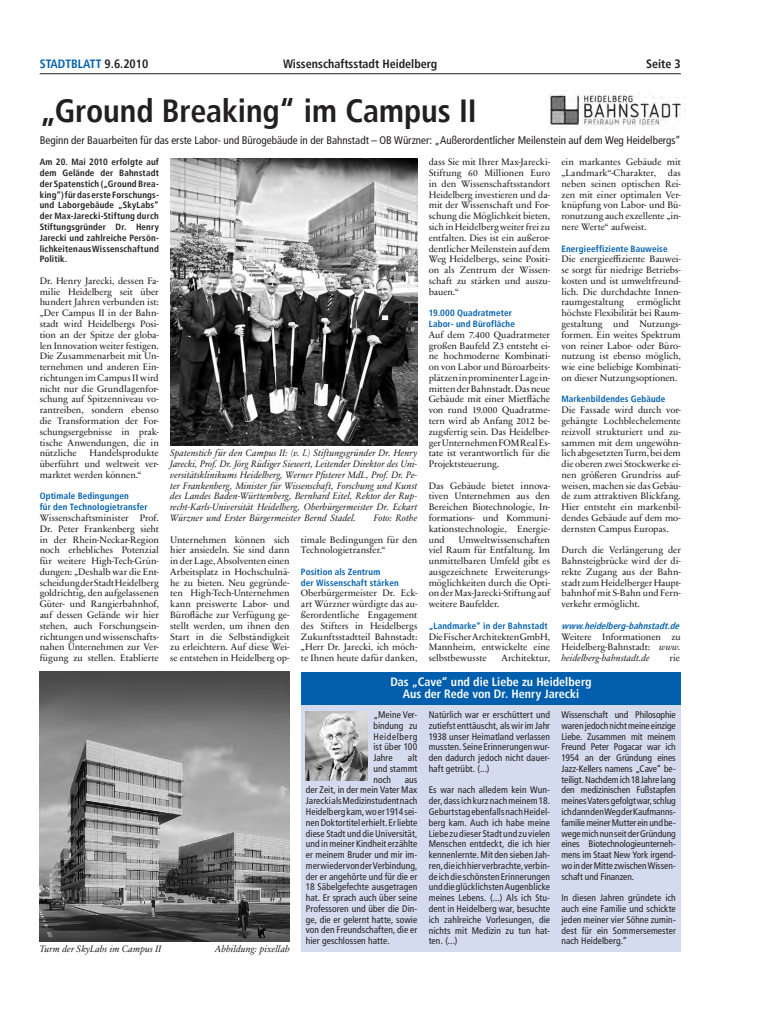
<style>
.page{position:relative;width:766px;height:1021px;background:#fff}
.page>*{position:absolute;margin:0;border:0;box-sizing:border-box;transform-origin:0 0}
.t1{font:700 condensed 32px "Frutiger";letter-spacing:-.005em;color:#231f20}
.t2{font:700 condensed 12px/12.8px "Frutiger";color:#fff;text-align:center}
.t3{font:700 condensed 12px "Frutiger";color:#231f20}
.t4{font:700 condensed 12px "Frutiger";color:#0160ae}
.t5{font:condensed 11px "Frutiger LT";color:#231f20}
.t6{font:condensed 9.6px/10.8px "Frutiger LT";letter-spacing:.005em;color:#231f20;text-align:justify}
.t7{font:9.5px/10.8px "Sabon Next LT";letter-spacing:-.005em;color:#231f20;text-align:justify}
.t8{font:condensed 9.5px/10.8px "Frutiger LT";letter-spacing:.005em;color:#231f20;text-align:justify}
.t9{font:italic 9.5px/10.8px "Sabon Next LT";color:#231f20;text-align:justify}
.t10{font:700 condensed 9px/10.8px "Frutiger";letter-spacing:.015em;color:#231f20;text-align:justify}
.t11{font:700 condensed 9px/10.8px "Frutiger";letter-spacing:.015em;color:#0160ae}
.t12{font:italic 700 condensed 9px "Frutiger";color:#0160ae}
.s1{color:#231f20}
.s2{font-style:italic}
</style>
<div class="page">
<hr style="left:40px;top:73px;width:640px;height:1px;background:#231f20">
<div style="left:301px;top:704px;width:379px;height:248px;background:#d4dbee"></div>
<div style="left:301px;top:672px;width:379px;height:32px;background:#015fad"></div>
<img style="left:170px;top:158px;width:247px;height:287px">
<img style="left:40px;top:672px;width:250px;height:269px">
<img style="left:306px;top:711px;width:61px;height:69px">
<img style="left:548px;top:94px;width:137px;height:34px">
<p class="t4" style="left:40px;top:57px;width:110px">STADTBLATT <span class="s1">9.6.2010</span></p>
<p class="t3" style="left:283px;top:57px;width:156px">Wissenschaftsstadt Heidelberg</p>
<p class="t3" style="left:646px;top:57px;width:36px">Seite 3</p>
<h1 class="t1" style="left:40px;top:92px;width:438px">„Ground Breaking“ im Campus II</h1>
<p class="t5" style="left:40px;top:133px;width:642px">Beginn der Bauarbeiten für das erste Labor- und Bürogebäude in der Bahnstadt – OB Würzner: „Außerordentlicher Meilenstein auf dem Weg Heidelbergs“</p>
<p class="t10" style="left:40px;top:157px;width:121px">Am 20. Mai 2010 erfolgte auf dem Gelände der Bahnstadt der Spatenstich („Ground Brea&shy;king“) für das erste Forschungs&shy;und Laborgebäude „SkyLabs“ der Max-Jarecki-Stiftung durch Stiftungsgründer Dr. Henry Jarecki und zahlreiche Persön&shy;lichkeiten aus Wissenschaft und Politik.</p>
<p class="t7" style="left:40px;top:275px;width:121px">Dr. Henry Jarecki, dessen Fa&shy;milie Heidelberg seit über hundert Jahren verbunden ist: „Der Campus II in der Bahn&shy;stadt wird Heidelbergs Posi&shy;tion an der Spitze der globa&shy;len Innovation weiter festigen.<br>Die Zusammenarbeit mit Un&shy;ternehmen und anderen Ein&shy;richtungen im Campus II wird nicht nur die Grundlagenfor&shy;schung auf Spitzenniveau vo&shy;rantreiben, sondern ebenso die Transformation der For&shy;schungsergebnisse in prak&shy;tische Anwendungen, die in nützliche</p>
<p class="t7" style="left:561px;top:157px;width:121px">ein markantes Gebäude mit „Landmark“-Charakter, das neben seinen optischen Rei&shy;zen mit einer optimalen Ver&shy;knüpfung von Labor- und Bü&shy;ronutzung auch exzellente „in&shy;nere Werte“ aufweist.</p>
<p class="t11" style="left:561px;top:243px;width:107px">Energieeffiziente Bauweise</p>
<p class="t7" style="left:561px;top:254px;width:121px">Die energieeffiziente Bauwei&shy;se sorgt für niedrige Betriebs&shy;kosten und ist umweltfreund&shy;lich. Die durchdachte Innen&shy;raumgestaltung</p>
<p class="t7" style="left:428px;top:157px;width:123px">dass Sie mit Ihrer Max-Jarecki-Stiftung 60 Millionen Euro in den Wissenschaftsstandort Heidelberg investieren und da&shy;mit der Wissenschaft und For&shy;schung die Möglichkeit bieten, sich in Heidelberg weiter frei zu entfalten. Dies ist ein außeror&shy;dentlicher Meilenstein auf dem Weg Heidelbergs, seine Positi&shy;on als Zentrum der Wissen&shy;schaft zu stärken und auszu&shy;bauen.“</p>
<p class="t11" style="left:428px;top:308px;width:88px">19.000 Quadratmeter<br>Labor- und Bürofläche</p>
<p class="t7" style="left:428px;top:329px;width:123px">Auf dem 7.400 Quadratmeter großen Baufeld Z3 entsteht ei&shy;ne hochmoderne Kombinati&shy;on von Labor und Büroarbeits&shy;plätzen in prominenter Lage in&shy;mitten der Bahnstadt. Das neue Gebäude mit einer Mietfläche von rund 19.000 Quadratme&shy;tern wird ab Anfang 2012 be&shy;zugsfertig sein. Das Heidelber&shy;ger Unternehmen FOM Real Es&shy;tate ist verantwortlich für die Projektsteuerung.</p>
<p class="t7" style="left:428px;top:480px;width:123px">Das Gebäude bietet innova&shy;tiven Unternehmen aus den Bereichen Biotechnologie, In&shy;formations- und Kommuni&shy;kationstechnologie, Energie&shy;und</p>
<p class="t7" style="left:561px;top:297px;width:121px;text-indent:76px">ermöglicht höchste Flexibilität bei Raum&shy;gestaltung und Nutzungs&shy;formen. Ein weites Spektrum von reiner Labor- oder Büro&shy;nutzung ist ebenso möglich, wie eine beliebige Kombinati&shy;on dieser Nutzungsoptionen.</p>
<p class="t11" style="left:561px;top:394px;width:105px">Markenbildendes Gebäude</p>
<p class="t7" style="left:561px;top:405px;width:121px">Die Fassade wird durch vor&shy;gehängte Lochblechelemente reizvoll strukturiert und zu&shy;sammen mit dem ungewöhn&shy;lich abgesetzten Turm, bei dem die oberen zwei Stockwerke ei&shy;nen größeren Grundriss auf&shy;weisen, machen sie das Gebäu&shy;de zum attraktiven Blickfang.<br>Hier entsteht ein markenbil&shy;dendes Gebäude auf dem mo&shy;dernsten Campus Europas.</p>
<p class="t7" style="left:561px;top:545px;width:121px">Durch die Verlängerung der Bahnsteigbrücke wird der di&shy;rekte Zugang aus der Bahn&shy;stadt zum Heidelberger Haupt&shy;bahnhof mit S-Bahn und Fern&shy;verkehr ermöglicht.</p>
<p class="t12" style="left:561px;top:620px;width:122px">www.heidelberg-bahnstadt.de</p>
<p class="t7" style="left:561px;top:631px;width:121px">Weitere Informationen zu Heidelberg-Bahnstadt: <span class="s2">www. heidelberg-bahnstadt.de</span></p>
<p class="t9" style="left:170px;top:448px;width:249px">Spatenstich für den Campus II: (v. l.) Stiftungsgründer Dr. Henry Jarecki, Prof. Dr. Jörg Rüdiger Siewert, Leitender Direktor des Uni&shy;versitätsklinikums Heidelberg, Werner Pfisterer MdL, Prof. Dr. Pe&shy;ter Frankenberg, Minister für Wissenschaft, Forschung und Kunst des Landes Baden-Württemberg, Bernhard Eitel, Rektor der Rup&shy;recht-Karls-Universität Heidelberg, Oberbürgermeister Dr. Eckart Würzner und Erster Bürgermeister Bernd Stadel.</p>
<p class="t7" style="left:40px;top:448px;width:121px;text-indent:50px">Handelsprodukte überführt und weltweit ver&shy;marktet werden können.“</p>
<p class="t11" style="left:40px;top:491px;width:109px">Optimale Bedingungen<br>für den Technologietransfer</p>
<p class="t7" style="left:40px;top:512px;width:121px">Wissenschaftsminister Prof.<br>Dr. Peter Frankenberg sieht in der Rhein-Neckar-Region noch erhebliches Potenzial für weitere High-Tech-Grün&shy;dungen: „Deshalb war die Ent&shy;scheidung der Stadt Heidelberg goldrichtig, den aufgelassenen Güter- und Rangierbahnhof, auf dessen Gelände wir hier stehen, auch Forschungsein&shy;richtungen und wissenschafts&shy;nahen Unternehmen zur Ver&shy;fügung zu stellen. Etablierte</p>
<p class="t9" style="left:374px;top:512px;width:45px">Foto: Rothe</p>
<p class="t7" style="left:428px;top:534px;width:123px;text-indent:30px">Umweltwissenschaften viel Raum für Entfaltung. Im unmittelbaren Umfeld gibt es ausgezeichnete Erweiterungs&shy;möglichkeiten durch die Opti&shy;on der Max-Jarecki-Stiftung auf weitere Baufelder.</p>
<p class="t11" style="left:428px;top:620px;width:120px">„Landmarke“ in der Bahnstadt</p>
<p class="t7" style="left:428px;top:631px;width:123px">Die Fischer Architekten GmbH, Mannheim, entwickelte eine selbstbewusste</p>
<p class="t7" style="left:170px;top:534px;width:121px">Unternehmen können sich hier ansiedeln. Sie sind dann in der Lage, Absolventen einen Arbeitsplatz in Hochschulnä&shy;he zu bieten. Neu gegründe&shy;ten High-Tech-Unternehmen kann preiswerte Labor- und Bürofläche zur Verfügung ge&shy;stellt werden, um ihnen den Start in die Selbständigkeit zu erleichtern. Auf diese Wei&shy;se entstehen in Heidelberg op-</p>
<p class="t7" style="left:301px;top:534px;width:118px">timale Bedingungen für den<br>Technologietransfer.“</p>
<p class="t11" style="left:301px;top:566px;width:99px">Position als Zentrum<br>der Wissenschaft stärken</p>
<p class="t7" style="left:301px;top:588px;width:118px">Oberbürgermeister Dr. Eck&shy;art Würzner würdigte das au&shy;ßerordentliche Engagement des Stifters in Heidelbergs Zukunftsstadtteil Bahnstadt: „Herr Dr. Jarecki, ich möch&shy;te Ihnen heute dafür danken,</p>
<p class="t7" style="left:501px;top:652px;width:50px">Architektur,</p>
<p class="t7" style="left:669px;top:652px;width:12px">rie</p>
<p class="t9" style="left:40px;top:943px;width:123px">Turm der SkyLabs im Campus II</p>
<p class="t9" style="left:215px;top:943px;width:76px">Abbildung: pixellab</p>
<p class="t2" style="left:390px;top:675px;width:203px">Das „Cave“ und die Liebe zu Heidelberg<br>Aus der Rede von Dr. Henry Jarecki</p>
<p class="t6" style="left:373px;top:709px;width:45px">„Meine Ver&shy;bindung zu Heidelberg ist über 100<br>Jahre</p>
<p class="t6" style="left:373px;top:752px;width:45px;text-indent:34px">alt und stammt noch</p>
<p class="t6" style="left:306px;top:774px;width:113px;text-indent:99px">aus der Zeit, in der mein Vater Max Jarecki als Medizinstudent nach Heidelberg kam, wo er 1914 sei&shy;nen Doktortitel erhielt. Er liebte diese Stadt und die Universität, und in meiner Kindheit erzählte er meinem Bruder und mir im&shy;mer wieder von der Verbindung, der er angehörte und für die er 18 Säbelgefechte ausgetragen hat. Er sprach auch über seine Professoren und über die Din&shy;ge, die er gelernt hatte, sowie von den Freundschaften, die er hier geschlossen hatte.</p>
<p class="t8" style="left:428px;top:709px;width:123px">Natürlich war er erschüttert und zutiefst enttäuscht, als wir im Jahr 1938 unser Heimatland verlassen mussten. Seine Erinnerungen wur&shy;den dadurch jedoch nicht dauer&shy;haft getrübt. (...)</p>
<p class="t8" style="left:428px;top:784px;width:123px">Es war nach alledem kein Wun&shy;der, dass ich kurz nach meinem 18.<br>Geburtstag ebenfalls nach Heidel&shy;berg kam. Auch ich habe meine Liebe zu dieser Stadt und zu vielen Menschen entdeckt, die ich hier kennenlernte. Mit den sieben Jah&shy;ren, die ich hier verbrachte, verbin&shy;de ich die schönsten Erinnerungen und die glücklichsten Augenblicke meines Lebens. (...) Als ich Stu&shy;dent in Heidelberg war, besuchte ich zahlreiche Vorlesungen, die nichts mit Medizin zu tun hat&shy;ten. (...)</p>
<p class="t8" style="left:561px;top:709px;width:116px">Wissenschaft und Philosophie waren jedoch nicht meine einzige Liebe. Zusammen mit meinem Freund Peter Pogacar war ich 1954 an der Gründung eines Jazz-Kellers namens „Cave“ be&shy;teiligt. Nachdem ich 18 Jahre lang den medizinischen Fußstapfen meines Vaters gefolgt war, schlug ich dann den Weg der Kaufmanns&shy;familie meiner Mutter ein und be&shy;wege mich nun seit der Gründung eines Biotechnologieunterneh&shy;mens im Staat New York irgend&shy;wo in der Mitte zwischen Wissen&shy;schaft und Finanzen.</p>
<p class="t8" style="left:561px;top:892px;width:116px">In diesen Jahren gründete ich auch eine Familie und schickte jeden meiner vier Söhne zumin&shy;dest für ein Sommersemester nach Heidelberg.“</p>
</div>
